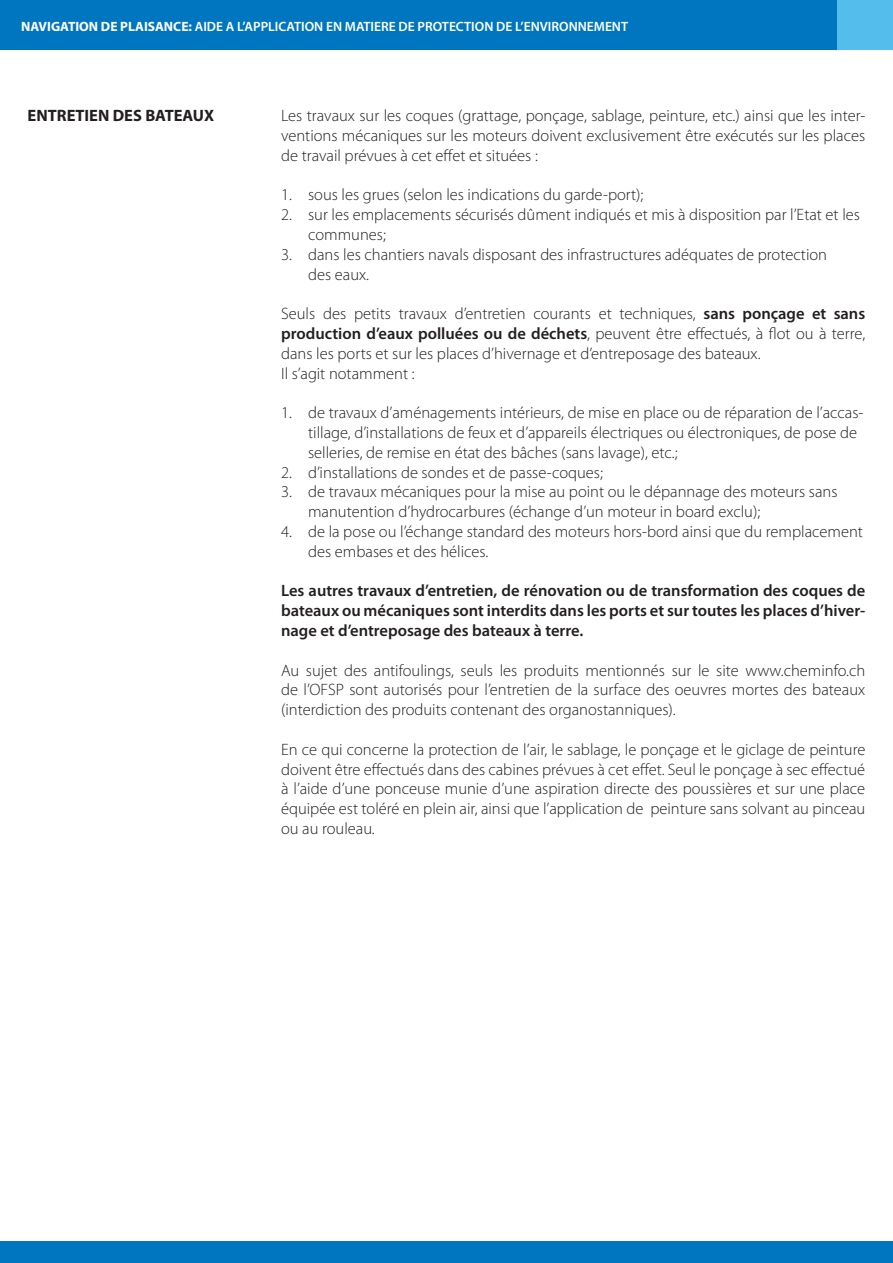
<style>
.page{position:relative;width:893px;height:1263px;background:#fff}
.page>*{position:absolute;margin:0;border:0;box-sizing:border-box;transform-origin:0 0}
.t1{font:300 16.5px/19.8px "Myriad Pro";color:#231f20}
.t2{font:600 16.5px/19.8px "Myriad Pro";color:#231f20;text-align:justify}
.t3{font:700 16.5px "Myriad Pro";color:#231f20}
.t4{font:600 13.5px "Myriad Pro";color:#fff}
.s1{font-weight:700}
.s2{font-weight:600}
</style>
<div class="page">
<div style="left:0;top:0;width:893px;height:50px;background:#0076c0"></div>
<div style="left:838px;top:0;width:55px;height:50px;background:#54bdec"></div>
<div style="left:0;top:1242px;width:893px;height:21px;background:#0076c0"></div>
<p class="t4" style="left:21px;top:18px;width:608px"><span class="s1">NAVIGATION DE PLAISANCE:</span> AIDE A L’APPLICATION EN MATIERE DE PROTECTION DE L’ENVIRONNEMENT</p>
<p class="t3" style="left:28px;top:105px;width:188px">ENTRETIEN DES BATEAUX</p>
<p class="t1" style="left:281px;top:106px;width:586px;text-align:justify">Les travaux sur les coques (grattage, ponçage, sablage, peinture, etc.) ainsi que les inter&shy;ventions mécaniques sur les moteurs doivent exclusivement être exécutés sur les places de travail prévues à cet effet et situées :</p>
<p class="t1" style="left:281px;top:185px;width:364px">1. sous les grues (selon les indications du garde-port);</p>
<p class="t1" style="left:308px;top:205px;width:553px;text-indent:-27px">2. sur les emplacements sécurisés dûment indiqués et mis à disposition par l’Etat et les communes;</p>
<p class="t1" style="left:308px;top:244px;width:520px;text-indent:-27px">3. dans les chantiers navals disposant des infrastructures adéquates de protection des eaux.</p>
<p class="t1" style="left:281px;top:304px;width:586px">Seuls des petits travaux d’entretien courants et techniques, <span class="s2">sans ponçage et sans production d’eaux polluées ou de déchets</span>, peuvent être effectués, à flot ou à terre, dans les ports et sur les places d’hivernage et d’entreposage des bateaux.<br>Il s’agit notamment :</p>
<p class="t1" style="left:308px;top:403px;width:557px;text-indent:-27px">1. de travaux d’aménagements intérieurs, de mise en place ou de réparation de l’accas&shy;tillage, d’installations de feux et d’appareils électriques ou électroniques, de pose de selleries, de remise en état des bâches (sans lavage), etc.;</p>
<p class="t1" style="left:281px;top:462px;width:323px">2. d’installations de sondes et de passe-coques;</p>
<p class="t1" style="left:308px;top:482px;width:531px;text-indent:-27px">3. de travaux mécaniques pour la mise au point ou le dépannage des moteurs sans manutention d’hydrocarbures (échange d’un moteur in board exclu);</p>
<p class="t1" style="left:308px;top:521px;width:556px;text-indent:-27px">4. de la pose ou l’échange standard des moteurs hors-bord ainsi que du remplacement des embases et des hélices.</p>
<p class="t2" style="left:281px;top:580px;width:586px">Les autres travaux d’entretien, de rénovation ou de transformation des coques de bateaux ou mécaniques sont interdits dans les ports et sur toutes les places d’hiver&shy;nage et d’entreposage des bateaux à terre.</p>
<p class="t1" style="left:281px;top:660px;width:586px;text-align:justify">Au sujet des antifoulings, seuls les produits mentionnés sur le site www.cheminfo.ch de l’OFSP sont autorisés pour l’entretien de la surface des oeuvres mortes des bateaux (interdiction des produits contenant des organostanniques).</p>
<p class="t1" style="left:281px;top:739px;width:586px;text-align:justify">En ce qui concerne la protection de l’air, le sablage, le ponçage et le giclage de peinture doivent être effectués dans des cabines prévues à cet effet. Seul le ponçage à sec effectué à l’aide d’une ponceuse munie d’une aspiration directe des poussières et sur une place équipée est toléré en plein air, ainsi que l’application de peinture sans solvant au pinceau ou au rouleau.</p>
</div>
